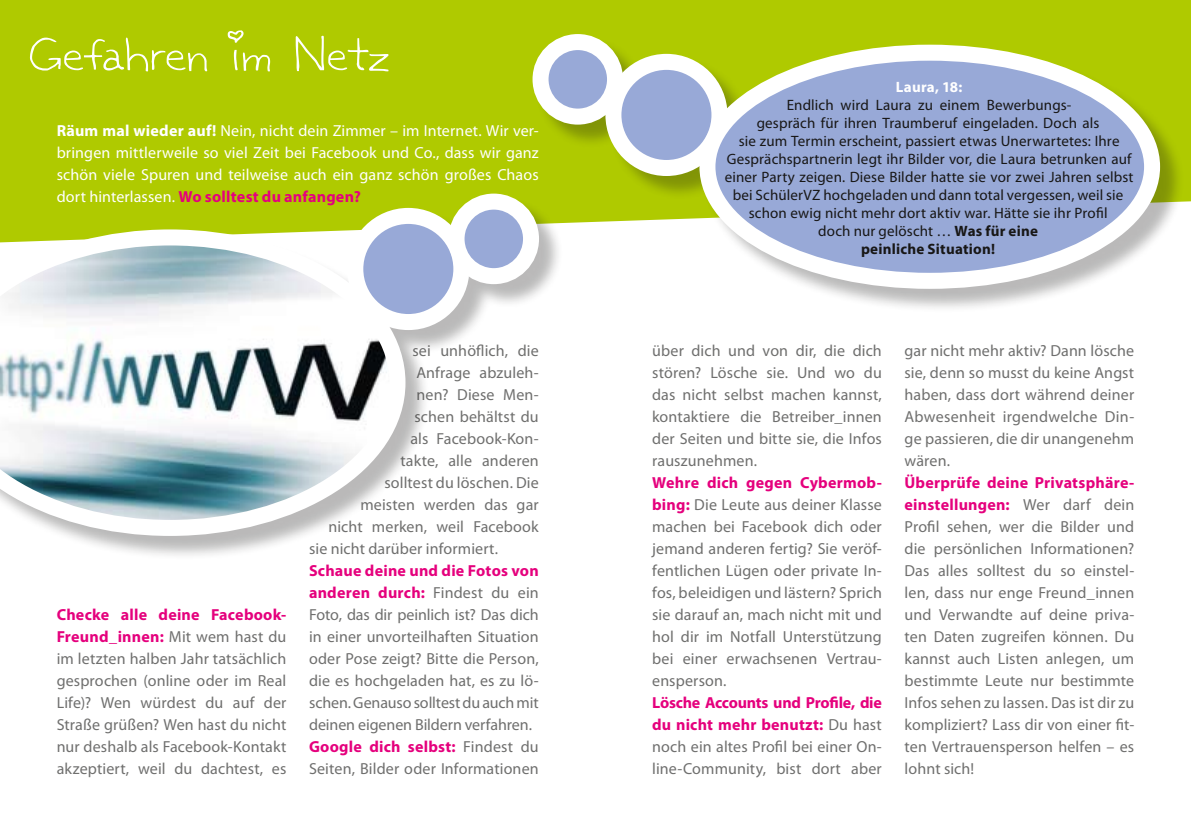
<style>
.page{position:relative;width:1191px;height:840px;background:#fff}
.page>*{position:absolute;margin:0;border:0;box-sizing:border-box;transform-origin:0 0}
.t1{font:72px "Kaileen";letter-spacing:-.01em;color:#fff}
.t2{font:16px/22px "Myriad Pro";letter-spacing:.01em;color:#6f6f6e;text-align:justify}
.t3{font:16px/22px "Myriad Pro";letter-spacing:.005em;color:#fff;text-align:justify}
.t4{font:15px/18px "Myriad Pro";letter-spacing:.01em;color:#181716;text-align:center}
.t5{font:700 15px "Myriad Pro";letter-spacing:.01em;color:#fff}
.s1{font-weight:700}
.s2{font-weight:700;color:#e5007d}
</style>
<div class="page">
<div style="left:0;top:0;width:1191px;height:202px;background:#afca00"></div>
<div style="left:535px;top:37px;width:648px;height:276px;background:#181716;opacity:.3"></div>
<svg style="left:540px;top:42px;width:75px;height:74px;fill:#98a9d7"></svg>
<div style="left:532px;top:34px;width:91px;height:90px;border:16px solid #fff;border-radius:50%"></div>
<div style="left:613px;top:62px;width:106px;height:106px;background:#98a9d7;border-radius:50%"></div>
<div style="left:605px;top:54px;width:122px;height:122px;border:16px solid #fff;border-radius:50%"></div>
<div style="left:707px;top:53px;width:445px;height:228px;background:#98a9d7;border-radius:50%"></div>
<div style="left:699px;top:45px;width:461px;height:244px;border:16px solid #fff;border-radius:50%"></div>
<div style="left:0;top:196px;width:563px;height:363px;background:#181716;opacity:.3"></div>
<div style="left:355px;top:216px;width:106px;height:106px;background:#98a9d7;border-radius:50%"></div>
<div style="left:347px;top:208px;width:122px;height:122px;border:16px solid #fff;border-radius:50%"></div>
<svg style="left:456px;top:201px;width:75px;height:75px;fill:#98a9d7"></svg>
<div style="left:448px;top:193px;width:91px;height:91px;border:16px solid #fff;border-radius:50%"></div>
<svg style="left:0;top:229px;width:405px;height:306px"></svg>
<h1 class="t1" style="left:28px;top:1px;width:364px">Gefahren im Netz</h1>
<p class="t3" style="left:57px;top:119px;width:483px"><span class="s1">Räum mal wieder auf!</span> Nein, nicht dein Zimmer – im Internet. Wir ver&shy;bringen mittlerweile so viel Zeit bei Facebook und Co., dass wir ganz schön viele Spuren und teilweise auch ein ganz schön großes Chaos dort hinterlassen. <span class="s2">Wo solltest du anfangen?</span></p>
<p class="t2" style="left:57px;top:603px;width:231px"><span class="s2">Checke alle deine Facebook-Freund_innen:</span> Mit wem hast du im letzten halben Jahr tatsächlich gesprochen (online oder im Real Life)? Wen würdest du auf der Straße grüßen? Wen hast du nicht nur deshalb als Facebook-Kontakt akzeptiert, weil du dachtest, es</p>
<p class="t2" style="left:412px;top:339px;width:128px">sei unhöflich, die</p>
<p class="t2" style="left:416px;top:361px;width:124px">Anfrage abzuleh-</p>
<p class="t2" style="left:416px;top:383px;width:124px">nen? Diese Men-</p>
<p class="t2" style="left:414px;top:405px;width:126px">schen behältst du</p>
<p class="t2" style="left:410px;top:427px;width:130px">als Facebook-Kon-</p>
<p class="t2" style="left:400px;top:449px;width:140px">takte, alle anderen</p>
<p class="t2" style="left:384px;top:471px;width:156px">solltest du löschen. Die</p>
<p class="t2" style="left:360px;top:493px;width:180px">meisten werden das gar</p>
<p class="t2" style="left:328px;top:515px;width:212px">nicht merken, weil Facebook</p>
<p class="t2" style="left:309px;top:537px;width:191px">sie nicht darüber informiert.</p>
<p class="t2" style="left:309px;top:559px;width:231px;text-align:left"><span class="s2">Schaue deine und die Fotos von anderen durch:</span> Findest du ein Foto, das dir peinlich ist? Das dich in einer unvorteilhaften Situation oder Pose zeigt? Bitte die Person, die es hochgeladen hat, es zu lö&shy;schen. Genauso solltest du auch mit deinen eigenen Bildern verfahren.<br><span class="s2">Google dich selbst:</span> Findest du Seiten, Bilder oder Informationen</p>
<p class="t5" style="left:896px;top:77px;width:68px">Laura, 18:</p>
<p class="t4" style="left:724px;top:95px;width:410px">Endlich wird Laura zu einem Bewerbungs-<br>gespräch für ihren Traumberuf eingeladen. Doch als<br>sie zum Termin erscheint, passiert etwas Unerwartetes: Ihre Gesprächspartnerin legt ihr Bilder vor, die Laura betrunken auf einer Party zeigen. Diese Bilder hatte sie vor zwei Jahren selbst bei SchülerVZ hochgeladen und dann total vergessen, weil sie schon ewig nicht mehr dort aktiv war. Hätte sie ihr Profil<br>doch nur gelöscht … <span class="s1">Was für eine<br>peinliche Situation!</span></p>
<p class="t2" style="left:652px;top:339px;width:231px">über dich und von dir, die dich stören? Lösche sie. Und wo du das nicht selbst machen kannst, kontaktiere die Betreiber_innen der Seiten und bitte sie, die Infos rauszunehmen.</p>
<p class="t2" style="left:652px;top:471px;width:231px"><span class="s2">Wehre dich gegen Cybermob&shy;bing:</span> Die Leute aus deiner Klasse machen bei Facebook dich oder jemand anderen fertig? Sie veröf&shy;fentlichen Lügen oder private In&shy;fos, beleidigen und lästern? Sprich sie darauf an, mach nicht mit und hol dir im Notfall Unterstützung bei einer erwachsenen Vertrau&shy;ensperson.</p>
<p class="t2" style="left:652px;top:691px;width:231px"><span class="s2">Lösche Accounts und Profile, die du nicht mehr benutzt:</span> Du hast noch ein altes Profil bei einer On&shy;line-Community, bist dort aber</p>
<p class="t2" style="left:904px;top:339px;width:231px">gar nicht mehr aktiv? Dann lösche sie, denn so musst du keine Angst haben, dass dort während deiner Abwesenheit irgendwelche Din&shy;ge passieren, die dir unangenehm wären.</p>
<p class="t2" style="left:904px;top:471px;width:231px"><span class="s2">Überprüfe deine Privatsphäre&shy;einstellungen:</span> Wer darf dein Profil sehen, wer die Bilder und die persönlichen Informationen?<br>Das alles solltest du so einstel&shy;len, dass nur enge Freund_innen und Verwandte auf deine priva&shy;ten Daten zugreifen können. Du kannst auch Listen anlegen, um bestimmte Leute nur bestimmte Infos sehen zu lassen. Das ist dir zu kompliziert? Lass dir von einer fit&shy;ten Vertrauensperson helfen – es lohnt sich!</p>
</div>
